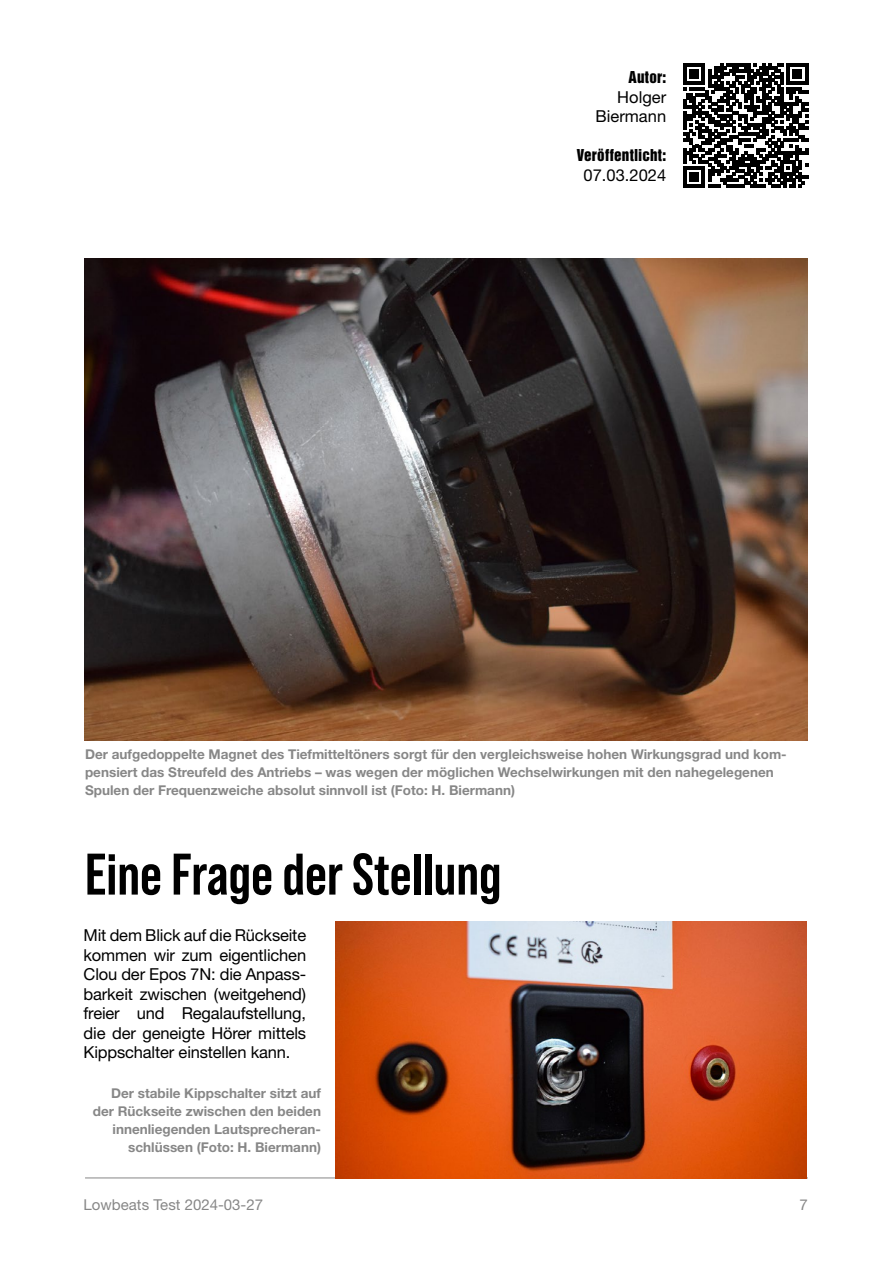
<style>
.page{position:relative;width:893px;height:1263px;background:#fff}
.page>*{position:absolute;margin:0;border:0;box-sizing:border-box;transform-origin:0 0}
.H2_Bebas_39{font:700 58.5px "Bebas Neue Pro";color:#000}
.Fließtext_11_13{font:16.5px/19.5px "Helvetica Neue LT Std";letter-spacing:-.01em;color:#000;text-align:right}
.t1{font:15px "Helvetica Neue LT Std";color:#878787}
.t2{font:15px "Helvetica Inserat LT Std";letter-spacing:.015em;color:#000}
.BU_10_11_grau{font:700 13.5px/18px "Helvetica Neue LT Std";color:#878787;text-align:right}
</style>
<div class="page">
<hr style="left:85px;top:1177px;width:723px;height:1px;background:#878787">
<svg style="left:684px;top:63px;width:124px;height:124px"></svg>
<img style="left:336px;top:922px;width:470px;height:256px">
<img style="left:85px;top:259px;width:722px;height:482px">
<p class="t2" style="left:628px;top:68px;width:39px">Autor:</p>
<p class="Fließtext_11_13" style="left:596px;top:87px;width:72px">Holger<br>Biermann</p>
<p class="t2" style="left:577px;top:146px;width:91px">Veröffentlicht:</p>
<p class="Fließtext_11_13" style="left:584px;top:165px;width:84px">07.03.2024</p>
<p class="BU_10_11_grau" style="left:85px;top:745px;width:703px;text-align:left">Der aufgedoppelte Magnet des Tiefmitteltöners sorgt für den vergleichsweise hohen Wirkungsgrad und kom&shy;pensiert das Streufeld des Antriebs – was wegen der möglichen Wechselwirkungen mit den nahegelegenen<br>Spulen der Frequenzweiche absolut sinnvoll ist (Foto: H. Biermann)</p>
<p class="H2_Bebas_39" style="left:85px;top:841px;width:418px">Eine Frage der Stellung</p>
<p class="Fließtext_11_13" style="left:84px;top:925px;width:224px;text-align:justify">Mit dem Blick auf die Rückseite kommen wir zum eigentlichen Clou der Epos 7N: die Anpass&shy;barkeit zwischen (weitgehend) freier und Regalaufstellung, die der geneigte Hörer mittels Kippschalter einstellen kann.</p>
<p class="BU_10_11_grau" style="left:93px;top:1084px;width:230px">Der stabile Kippschalter sitzt auf der Rückseite zwischen den beiden innenliegenden Lautsprecheran&shy;schlüssen (Foto: H. Biermann)</p>
<p class="t1" style="left:84px;top:1195px;width:181px">Lowbeats Test 2024-03-27</p>
<p class="t1" style="left:800px;top:1195px;width:10px">7</p>
</div>
